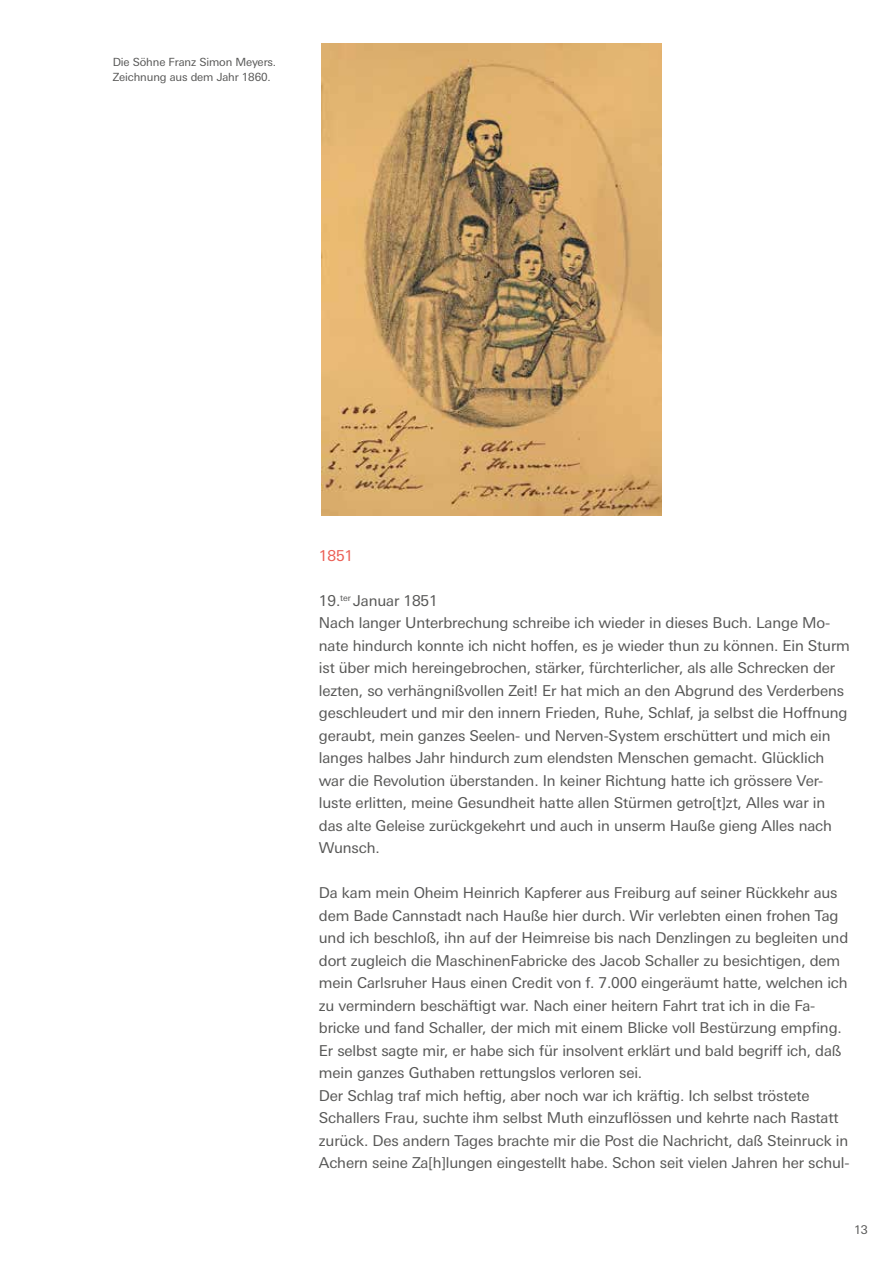
<style>
.page{position:relative;width:893px;height:1263px;background:#fff}
.page>*{position:absolute;margin:0;border:0;box-sizing:border-box;transform-origin:0 0}
.t1{font:15px/22.5px "LT Univers Basic";letter-spacing:-.01em;color:#575756}
.t2{font:15px "LT Univers Basic";color:#eb5d53}
.t3{font:12px "LT Univers Basic";color:#575756}
.t4{font:11.25px/15px "LT Univers Basic";letter-spacing:-.01em;color:#575756}
</style>
<div class="page">
<img style="left:321px;top:44px;width:340px;height:472px">
<p class="t4" style="left:113px;top:54px;width:165px">Die Söhne Franz Simon Meyers.<br>Zeichnung aus dem Jahr 1860.</p>
<p class="t2" style="left:319px;top:547px;width:36px">1851</p>
<p class="t1" style="left:319px;top:589px;width:533px">19.<sup>ter</sup> Januar 1851<br>Nach langer Unterbrechung schreibe ich wieder in dieses Buch. Lange Mo&shy;nate hindurch konnte ich nicht hoffen, es je wieder thun zu können. Ein Sturm ist über mich hereingebrochen, stärker, fürchterlicher, als alle Schrecken der lezten, so verhängnißvollen Zeit! Er hat mich an den Abgrund des Verderbens geschleudert und mir den innern Frieden, Ruhe, Schlaf, ja selbst die Hoffnung geraubt, mein ganzes Seelen- und Nerven-System erschüttert und mich ein langes halbes Jahr hindurch zum elendsten Menschen gemacht. Glücklich war die Revolution überstanden. In keiner Richtung hatte ich grössere Ver&shy;luste erlitten, meine Gesundheit hatte allen Stürmen getro[t]zt, Alles war in das alte Geleise zurückgekehrt und auch in unserm Hauße gieng Alles nach Wunsch.</p>
<p class="t1" style="left:319px;top:882px;width:532px">Da kam mein Oheim Heinrich Kapferer aus Freiburg auf seiner Rückkehr aus dem Bade Cannstadt nach Hauße hier durch. Wir verlebten einen frohen Tag und ich beschloß, ihn auf der Heimreise bis nach Denzlingen zu begleiten und dort zugleich die MaschinenFabricke des Jacob Schaller zu besichtigen, dem mein Carlsruher Haus einen Credit von f. 7.000 eingeräumt hatte, welchen ich zu vermindern beschäftigt war. Nach einer heitern Fahrt trat ich in die Fa&shy;bricke und fand Schaller, der mich mit einem Blicke voll Bestürzung empfing.<br>Er selbst sagte mir, er habe sich für insolvent erklärt und bald begriff ich, daß mein ganzes Guthaben rettungslos verloren sei.<br>Der Schlag traf mich heftig, aber noch war ich kräftig. Ich selbst tröstete Schallers Frau, suchte ihm selbst Muth einzuflössen und kehrte nach Rastatt zurück. Des andern Tages brachte mir die Post die Nachricht, daß Steinruck in Achern seine Za[h]lungen eingestellt habe. Schon seit vielen Jahren her schul-</p>
<p class="t3" style="left:854px;top:1222px;width:15px">13</p>
</div>
